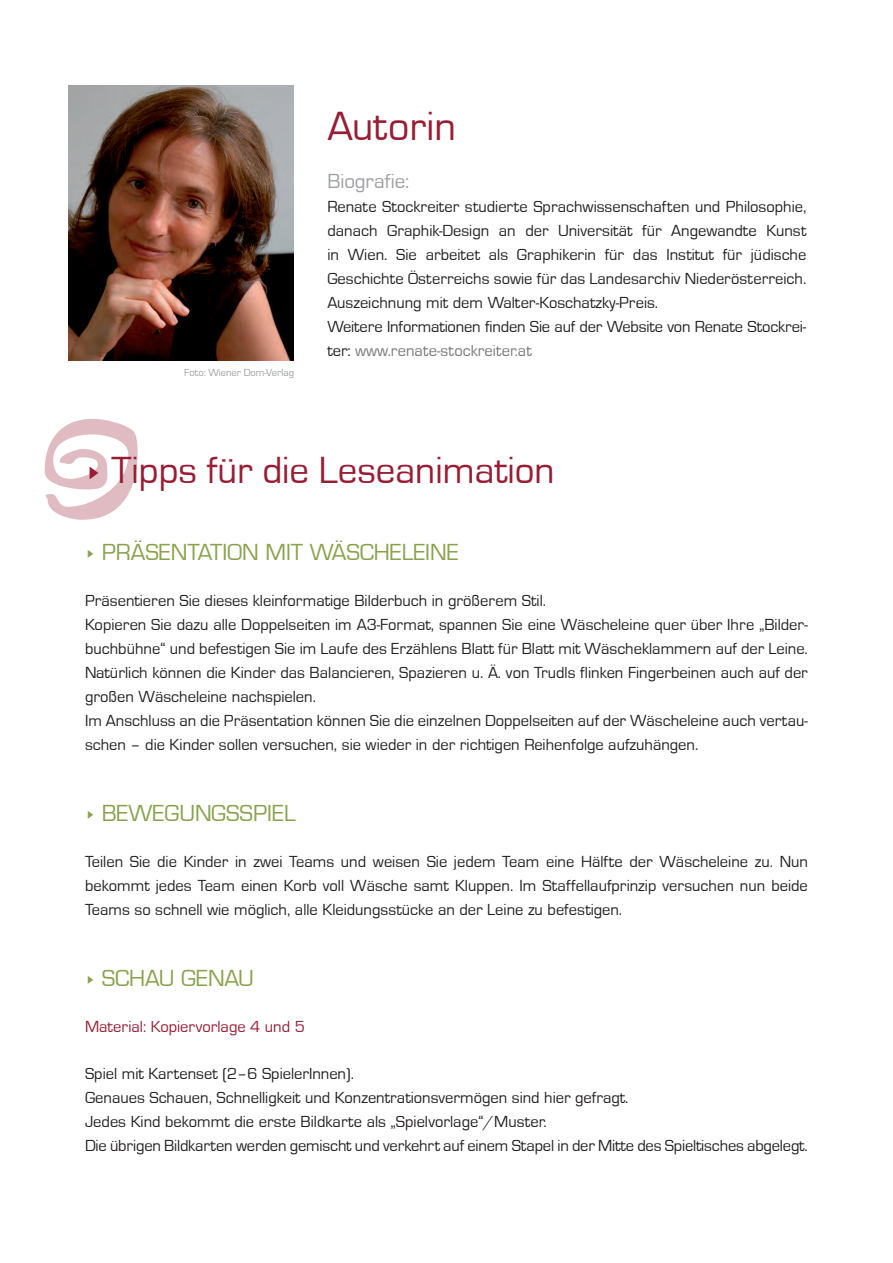
<style>
.page{position:relative;width:893px;height:1263px;background:#fff}
.page>*{position:absolute;margin:0;border:0;box-sizing:border-box;transform-origin:0 0}
.t1{font:42px "Eurostile T";color:#981d33}
.t2{font:39px "Eurostile T";color:#981d33}
.t3{font:24px "Eurostile T";color:#88a24c}
.t4{font:21px "Eurostile T";color:#9d9fa2}
.t5{font:16.5px/24px "Eurostile T";color:#231f20}
.t6{font:16.5px "Eurostile T";color:#981d33}
.t7{font:10.5px "Eurostile T";color:#9d9fa2}
.s1{color:#76787b}
</style>
<div class="page">
<img style="left:68px;top:85px;width:225px;height:275px">
<svg style="left:45px;top:419px;width:93px;height:101px"></svg>
<p class="t7" style="left:184px;top:367px;width:111px">Foto: Wiener Dom-Verlag</p>
<h1 class="t1" style="left:327px;top:104px;width:130px">Autorin</h1>
<p class="t4" style="left:327px;top:170px;width:84px">Biografie:</p>
<p class="t5" style="left:327px;top:195px;width:480px">Renate Stockreiter studierte Sprachwissenschaften und Philosophie, danach Graphik-Design an der Universität für Angewandte Kunst in Wien. Sie arbeitet als Graphikerin für das Institut für jüdische Geschichte Österreichs sowie für das Landesarchiv Niederösterreich.<br>Auszeichnung mit dem Walter-Koschatzky-Preis.<br>Weitere Informationen finden Sie auf der Website von Renate Stockrei&shy;ter: <span class="s1">www.renate-stockreiter.at</span></p>
<h2 class="t2" style="left:111px;top:449px;width:445px">Tipps für die Leseanimation</h2>
<h3 class="t3" style="left:102px;top:539px;width:358px">PRÄSENTATION MIT WÄSCHELEINE</h3>
<p class="t5" style="left:85px;top:589px;width:724px">Präsentieren Sie dieses kleinformatige Bilderbuch in größerem Stil.<br>Kopieren Sie dazu alle Doppelseiten im A3-Format, spannen Sie eine Wäscheleine quer über Ihre „Bilder&shy;buchbühne“ und befestigen Sie im Laufe des Erzählens Blatt für Blatt mit Wäscheklammern auf der Leine.<br>Natürlich können die Kinder das Balancieren, Spazieren u. Ä. von Trudls flinken Fingerbeinen auch auf der großen Wäscheleine nachspielen.<br>Im Anschluss an die Präsentation können Sie die einzelnen Doppelseiten auf der Wäscheleine auch vertau&shy;schen – die Kinder sollen versuchen, sie wieder in der richtigen Reihenfolge aufzuhängen.</p>
<h3 class="t3" style="left:102px;top:800px;width:195px">BEWEGUNGSSPIEL</h3>
<p class="t5" style="left:85px;top:850px;width:724px;text-align:justify">Teilen Sie die Kinder in zwei Teams und weisen Sie jedem Team eine Hälfte der Wäscheleine zu. Nun bekommt jedes Team einen Korb voll Wäsche samt Kluppen. Im Staffellaufprinzip versuchen nun beide Teams so schnell wie möglich, alle Kleidungsstücke an der Leine zu befestigen.</p>
<h3 class="t3" style="left:102px;top:965px;width:154px">SCHAU GENAU</h3>
<p class="t6" style="left:85px;top:1018px;width:221px">Material: Kopiervorlage 4 und 5</p>
<p class="t5" style="left:85px;top:1061px;width:724px">Spiel mit Kartenset (2–6 SpielerInnen).<br>Genaues Schauen, Schnelligkeit und Konzentrationsvermögen sind hier gefragt.<br>Jedes Kind bekommt die erste Bildkarte als „Spielvorlage“/Muster.<br>Die übrigen Bildkarten werden gemischt und verkehrt auf einem Stapel in der Mitte des Spieltisches abgelegt.</p>
</div>
